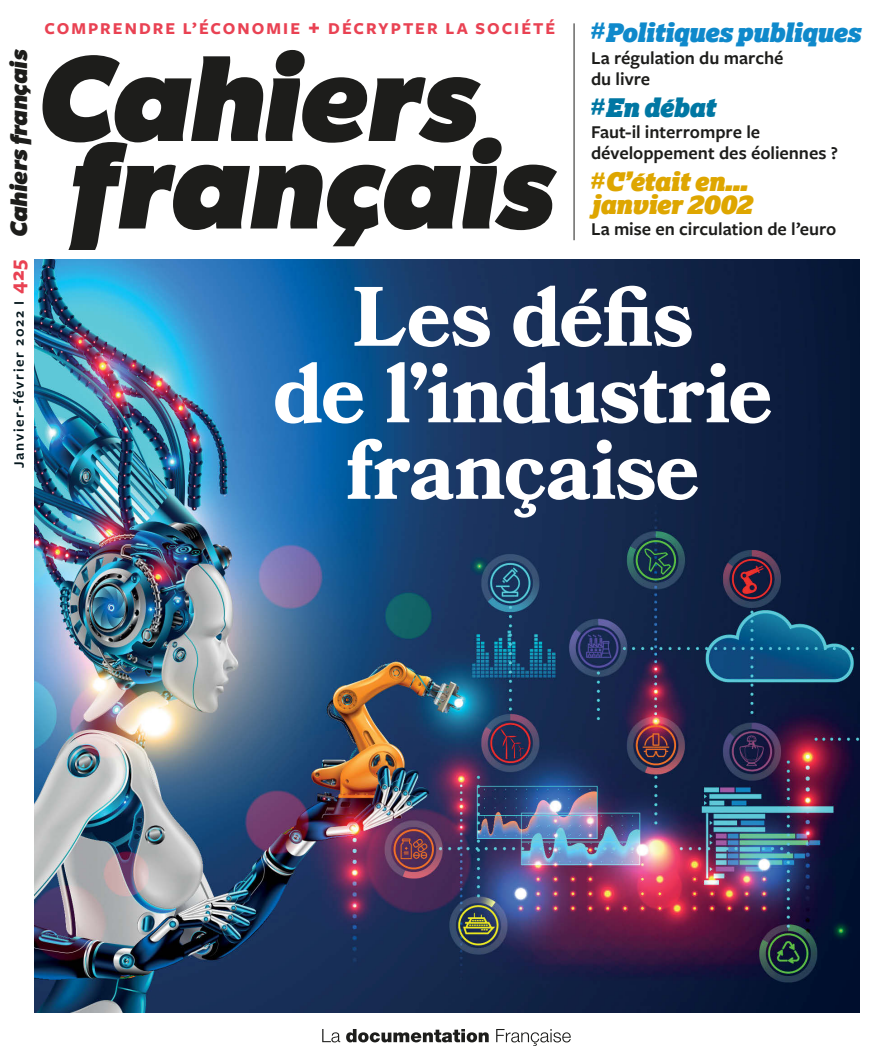
<style>
.page{position:relative;width:893px;height:1063px;background:#fff}
.page>*{position:absolute;margin:0;border:0;box-sizing:border-box;transform-origin:0 0}
.t1{font:700 84px/76.5px "Bookmania";letter-spacing:-.015em;color:#fff;text-align:center}
.t2{font:italic 25.5px/22.5px "Lexia Advertising";letter-spacing:-.01em;color:#dea600}
.t3{font:italic 25.5px "Lexia Advertising";letter-spacing:-.01em;color:#0f89cb}
.t4{font:italic 25.5px "Lexia Advertising";letter-spacing:-.01em;color:#0077a3}
.t5{font:600 18.75px/21px "Freight Sans Pro";letter-spacing:-.005em;color:#1d1d1b}
.t6{font:700 17.25px "Freight Sans Pro";letter-spacing:.115em;color:#e94253}
.t7{font:600 15px "Freight Sans Pro";letter-spacing:.11em;color:#05171d}
.s1{font-weight:700;font-size:21px;color:#e94253}
.s2{font-family:"Gibson";font-weight:700;font-style:italic;font-size:24px;color:#1d1d1b}
.s3{font-family:"Gibson"}
</style>
<div class="page">
<img style="left:34px;top:259px;width:825px;height:753px">
<svg style="left:322px;top:1029px;width:249px;height:17px"></svg>
<hr style="left:574px;top:23px;width:1px;height:217px;background:#1d1d1b">
<svg style="left:68px;top:137px;width:489px;height:113px"></svg>
<svg style="left:43px;top:50px;width:438px;height:93px;fill:#1d1d1b"></svg>
<p class="t7" style="left:9px;top:468px;width:420px;rotate:-90deg">Janvier-février 2022 I <span class="s1">425</span> <span class="s2">Cahiers français</span></p>
<p class="t6" style="left:44px;top:17px;width:512px">COMPRENDRE L’ÉCONOMIE <span class="s3">+</span> DÉCRYPTER LA SOCIÉTÉ</p>
<h2 class="t3" style="left:591px;top:16px;width:270px"><sup>#</sup>Politiques publiques</h2>
<p class="t5" style="left:591px;top:47px;width:194px">La régulation du marché du livre</p>
<h2 class="t4" style="left:591px;top:92px;width:125px"><sup>#</sup>En débat</h2>
<p class="t5" style="left:591px;top:121px;width:249px">Faut-il interrompre le développement des éoliennes ?</p>
<h2 class="t2" style="left:591px;top:170px;width:162px"><sup>#</sup>C’était en… janvier 2002</h2>
<p class="t5" style="left:591px;top:218px;width:247px">La mise en circulation de l’euro</p>
<h1 class="t1" style="left:273px;top:279px;width:501px">Les défis<br>de l’industrie française</h1>
</div>
